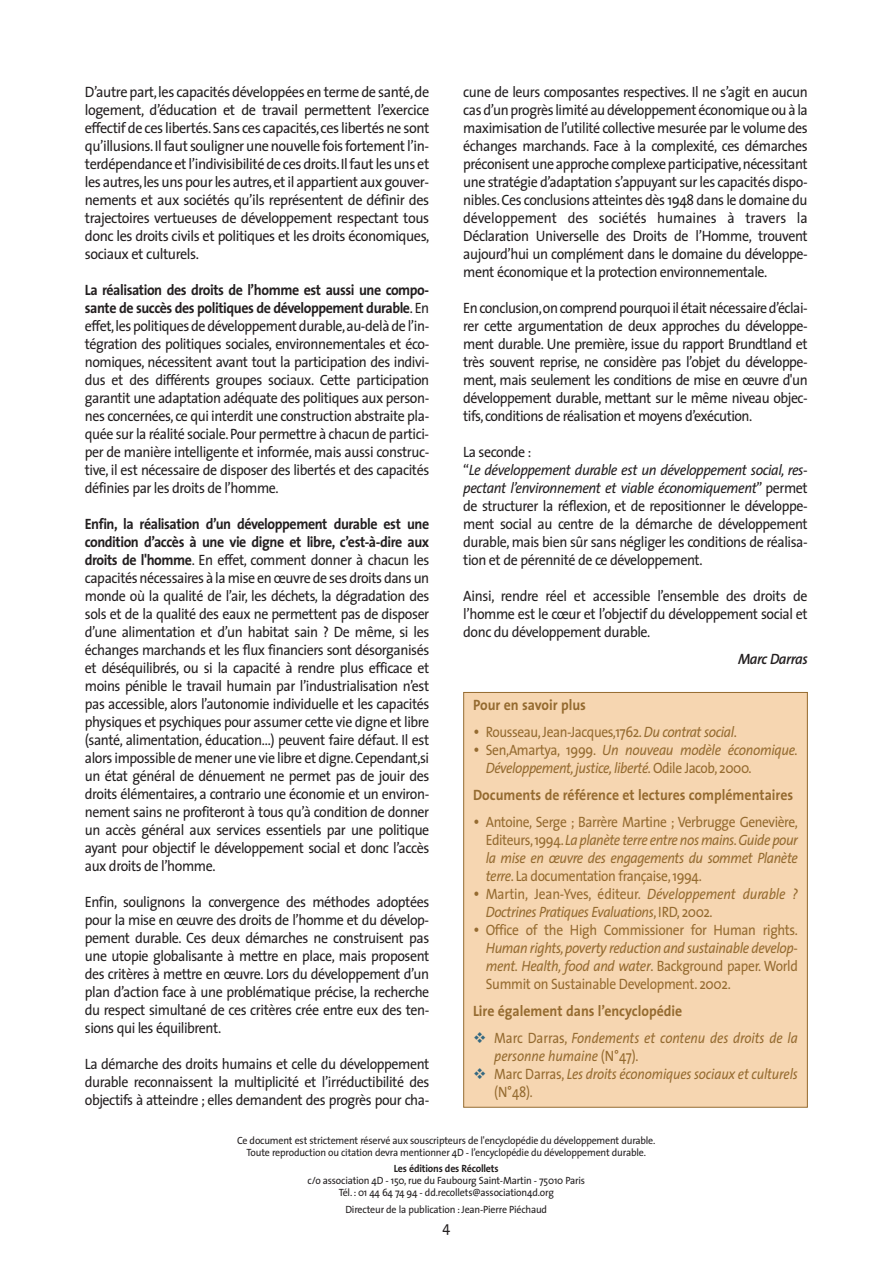
<style>
.page{position:relative;width:893px;height:1263px;background:#fff}
.page>*{position:absolute;margin:0;border:0;box-sizing:border-box;transform-origin:0 0}
.t1{font:15px/18px "The Sans";letter-spacing:-.03em;color:#231f20;text-align:justify;scale:.93 1}
.t2{font:15px/18px "The Sans";letter-spacing:-.03em;color:#231f20;text-align:justify;scale:.95 1}
.t3{font:15px/18px "The Sans";letter-spacing:-.03em;color:#956b30;text-align:justify;scale:.9 1}
.t4{font:italic 15px/18px "The Sans";letter-spacing:-.025em;color:#956b30;scale:.9 1}
.t5{font:italic 15px/18px "The Sans";letter-spacing:-.025em;color:#956b30;scale:.88 1}
.t6{font:italic 15px/27px "The Sans";letter-spacing:-.005em;color:#956b30;scale:.88 1}
.t7{font:700 15px "The Sans";color:#956b30;scale:.92 1}
.t8{font:italic 600 15px "The Sans";letter-spacing:-.03em;color:#231f20;scale:.95 1}
.t9{font:10.5px/12px "The Sans";letter-spacing:-.02em;color:#231f20;text-align:center;scale:.95 1}
.t10{font:700 10.5px "The Sans";letter-spacing:-.02em;color:#231f20;scale:.95 1}
.s1{font-style:italic}
.s2{font-size:18px}
.s3{font-style:normal;font-size:18px}
.s4{font-style:normal}
.s5{font-weight:700;font-style:normal}
.s6{font-weight:700}
</style>
<div class="page">
<div style="left:464px;top:692px;width:343px;height:415px;background:#f6d6b1"></div>
<div style="left:463px;top:692px;width:345px;height:415px;border:1px solid #956b30"></div>
<p class="t1" style="left:463px;top:84px;width:372px">cune de leurs composantes respectives. Il ne s’agit en aucun cas d’un progrès limité au développement économique ou à la maximisation de l’utilité collective mesurée par le volume des échanges marchands. Face à la complexité, ces démarches préconisent une approche complexe participative,nécessitant une stratégie d’adaptation s’appuyant sur les capacités dispo&shy;nibles. Ces conclusions atteintes dès 1948 dans le domaine du développement des sociétés humaines à travers la Déclaration Universelle des Droits de l’Homme, trouvent aujourd’hui un complément dans le domaine du développe&shy;ment économique et la protection environnementale.</p>
<p class="t1" style="left:463px;top:300px;width:372px">En conclusion,on comprend pourquoi il était nécessaire d’éclai&shy;rer cette argumentation de deux approches du développe&shy;ment durable. Une première, issue du rapport Brundtland et très souvent reprise, ne considère pas l’objet du développe&shy;ment, mais seulement les conditions de mise en œuvre d'un développement durable, mettant sur le même niveau objec&shy;tifs, conditions de réalisation et moyens d’exécution.</p>
<p class="t1" style="left:463px;top:444px;width:372px;text-align:left">La seconde :<br>“<span class="s1">Le développement durable est un développement social, res&shy;pectant l’environnement et viable économiquement</span>” permet de structurer la réflexion, et de repositionner le développe&shy;ment social au centre de la démarche de développement durable, mais bien sûr sans négliger les conditions de réalisa&shy;tion et de pérennité de ce développement.</p>
<p class="t1" style="left:463px;top:588px;width:372px">Ainsi, rendre réel et accessible l’ensemble des droits de l’homme est le cœur et l’objectif du développement social et donc du développement durable.</p>
<p class="t8" style="left:738px;top:653px;width:75px">Marc Darras</p>
<p class="t7" style="left:473px;top:697px;width:124px">Pour en savoir plus</p>
<p class="t3" style="left:473px;top:724px;width:295px"><span class="s2">•</span> Rousseau, Jean-Jacques,1762. <span class="s1">Du contrat social</span>.</p>
<p class="t4" style="left:486px;top:742px;width:348px;text-indent:-13px"><span class="s3">•</span> <span class="s4">Sen,Amartya, 1999.</span> Un nouveau modèle économique.<br>Développement, justice, liberté. <span class="s4">Odile Jacob, 2000.</span></p>
<p class="t7" style="left:473px;top:787px;width:349px">Documents de référence et lectures complémentaires</p>
<p class="t3" style="left:486px;top:814px;width:348px;text-indent:-13px"><span class="s2">•</span> Antoine, Serge ; Barrère Martine ; Verbrugge Genevière, Editeurs,1994.<span class="s1">La planète terre entre nos mains.Guide pour la mise en œuvre des engagements du sommet Planète terre</span>. La documentation française, 1994.</p>
<p class="t4" style="left:486px;top:886px;width:348px;text-indent:-13px"><span class="s3">•</span> <span class="s4">Martin, Jean-Yves, éditeur.</span> Développement durable ?<br>Doctrines Pratiques Evaluations<span class="s4">, IRD, 2002.</span></p>
<p class="t3" style="left:486px;top:922px;width:348px;text-indent:-13px"><span class="s2">•</span> Office of the High Commissioner for Human rights.<br><span class="s1">Human rights, poverty reduction and sustainable develop&shy;ment. Health, food and water</span>. Background paper. World Summit on Sustainable Development. 2002.</p>
<p class="t6" style="left:494px;top:999px;width:347px;text-indent:-21px"><span class="s5">Lire également dans l’encyclopédie<br></span><span class="s4">Marc Darras,</span> Fondements et contenu des droits de la</p>
<p class="t5" style="left:494px;top:1048px;width:346px">personne humaine <span class="s4">(N°47).<br>Marc Darras,</span> Les droits économiques sociaux et culturels <span class="s4">(N°48)</span>.</p>
<p class="t9" style="left:237px;top:1135px;width:442px">Ce document est strictement réservé aux souscripteurs de l'encyclopédie du développement durable.<br>Toute reproduction ou citation devra mentionner 4D - l’encyclopédie du développement durable.</p>
<p class="t10" style="left:394px;top:1163px;width:112px">Les éditions des Récollets</p>
<p class="t9" style="left:307px;top:1176px;width:294px">c/o association 4D - 150, rue du Faubourg Saint-Martin - 75010 Paris<br>Tél. : 01 44 64 74 94 - dd.recollets@association4d.org</p>
<p class="t9" style="left:345px;top:1204px;width:214px">Directeur de la publication : Jean-Pierre Piéchaud</p>
<p class="t2" style="left:85px;top:84px;width:364px">D’autre part,les capacités développées en terme de santé,de logement, d’éducation et de travail permettent l’exercice effectif de ces libertés.Sans ces capacités,ces libertés ne sont qu’illusions.Il faut souligner une nouvelle fois fortement l’in&shy;terdépendance et l’indivisibilité de ces droits.Il faut les uns et les autres,les uns pour les autres,et il appartient aux gouver&shy;nements et aux sociétés qu’ils représentent de définir des trajectoires vertueuses de développement respectant tous donc les droits civils et politiques et les droits économiques, sociaux et culturels.</p>
<p class="t1" style="left:85px;top:282px;width:372px"><span class="s6">La réalisation des droits de l’homme est aussi une compo&shy;sante de succès des politiques de développement durable</span>. En effet,les politiques de développement durable,au-delà de l’in&shy;tégration des politiques sociales, environnementales et éco&shy;nomiques, nécessitent avant tout la participation des indivi&shy;dus et des différents groupes sociaux. Cette participation garantit une adaptation adéquate des politiques aux person&shy;nes concernées, ce qui interdit une construction abstraite pla&shy;quée sur la réalité sociale. Pour permettre à chacun de partici&shy;per de manière intelligente et informée, mais aussi construc&shy;tive, il est nécessaire de disposer des libertés et des capacités définies par les droits de l’homme.</p>
<p class="t1" style="left:85px;top:516px;width:372px"><span class="s6">Enfin, la réalisation d’un développement durable est une condition d’accès à une vie digne et libre, c’est-à-dire aux droits de l'homme</span>. En effet, comment donner à chacun les capacités nécessaires à la mise en œuvre de ses droits dans un monde où la qualité de l’air, les déchets, la dégradation des sols et de la qualité des eaux ne permettent pas de disposer d’une alimentation et d’un habitat sain ? De même, si les échanges marchands et les flux financiers sont désorganisés et déséquilibrés, ou si la capacité à rendre plus efficace et moins pénible le travail humain par l’industrialisation n’est pas accessible, alors l’autonomie individuelle et les capacités physiques et psychiques pour assumer cette vie digne et libre (santé, alimentation, éducation…) peuvent faire défaut. Il est alors impossible de mener une vie libre et digne.Cependant,si un état général de dénuement ne permet pas de jouir des droits élémentaires, a contrario une économie et un environ&shy;nement sains ne profiteront à tous qu’à condition de donner un accès général aux services essentiels par une politique ayant pour objectif le développement social et donc l’accès aux droits de l’homme.</p>
<p class="t1" style="left:85px;top:894px;width:372px">Enfin, soulignons la convergence des méthodes adoptées pour la mise en œuvre des droits de l’homme et du dévelop&shy;pement durable. Ces deux démarches ne construisent pas une utopie globalisante à mettre en place, mais proposent des critères à mettre en œuvre. Lors du développement d’un plan d’action face à une problématique précise, la recherche du respect simultané de ces critères crée entre eux des ten&shy;sions qui les équilibrent.</p>
<p class="t1" style="left:85px;top:1056px;width:372px">La démarche des droits humains et celle du développement durable reconnaissent la multiplicité et l’irréductibilité des objectifs à atteindre ; elles demandent des progrès pour cha-</p>
<p class="t2" style="left:442px;top:1220px;width:10px">4</p>
</div>
